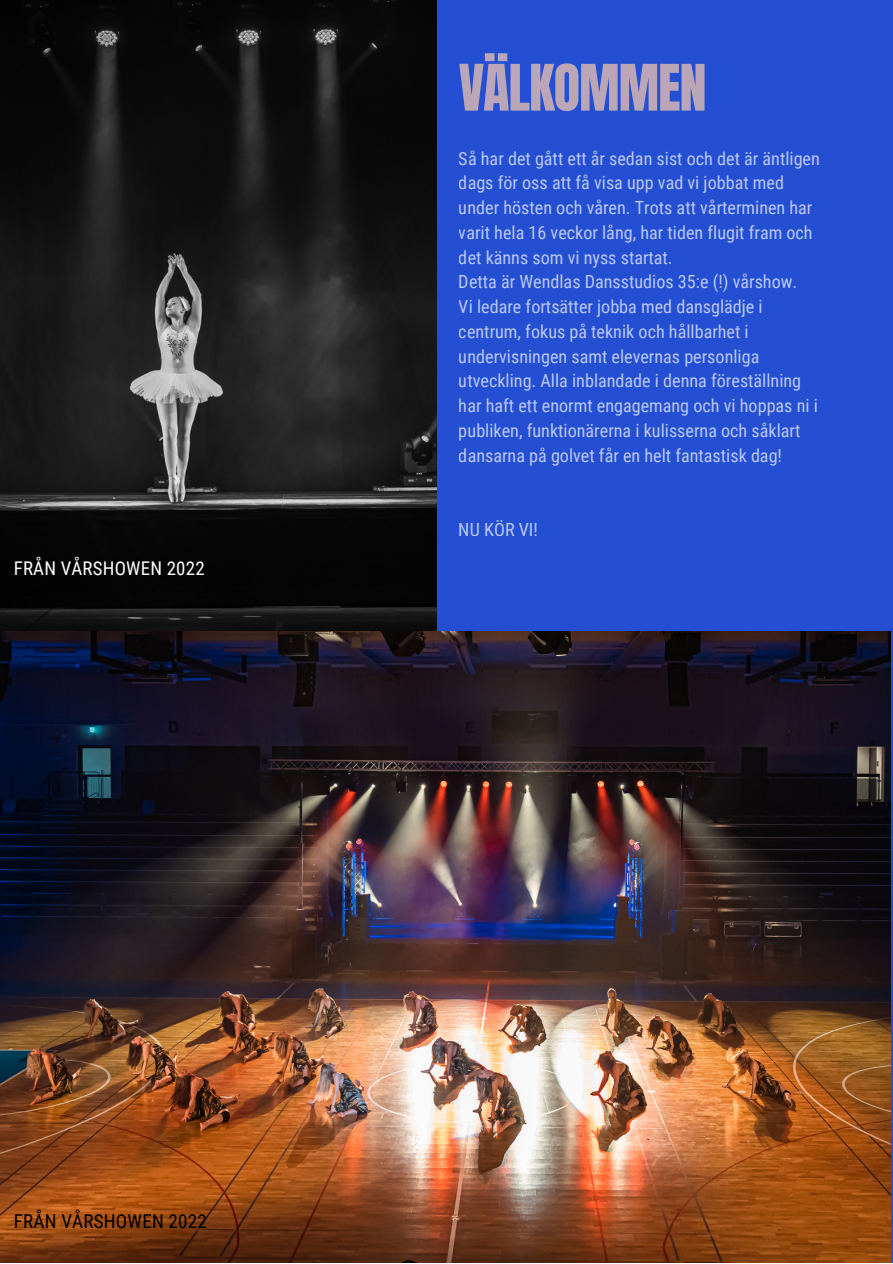
<style>
.page{position:relative;width:893px;height:1264px;background:#fff}
.page>*{position:absolute;margin:0;border:0;box-sizing:border-box;transform-origin:0 0}
.t1{font:54.45px "Anton";letter-spacing:-.02em;color:#bba6b7}
.t2{font:19.05px "Roboto Condensed";letter-spacing:.01em;color:#000}
.t3{font:18.9px "Roboto Condensed";letter-spacing:.01em;color:#fff}
.t4{font:18.15px/24.8px "Roboto Condensed";color:#fff}
</style>
<div class="page">
<div style="left:0;top:0;width:892px;height:1262px;background:#244fd3"></div>
<img style="left:0;top:631px;width:890px;height:631px">
<img style="left:0;top:0;width:436px;height:631px">
<p class="t3" style="left:14px;top:557px;width:192px">FRÅN VÅRSHOWEN 2022</p>
<p class="t1" style="left:458px;top:49px;width:249px">VÄLKOMMEN</p>
<p class="t4" style="left:458px;top:146px;width:362px">Så har det gått ett år sedan sist och det är äntligen dags för oss att få visa upp vad vi jobbat med under hösten och våren. Trots att vårterminen har varit hela 16 veckor lång, har tiden flugit fram och det känns som vi nyss startat.<br>Detta är Wendlas Dansstudios 35:e (!) vårshow.<br>Vi ledare fortsätter jobba med dansglädje i centrum, fokus på teknik och hållbarhet i undervisningen samt elevernas personliga utveckling. Alla inblandade i denna föreställning har haft ett enormt engagemang och vi hoppas ni i publiken, funktionärerna i kulisserna och såklart dansarna på golvet får en helt fantastisk dag!</p>
<p class="t4" style="left:458px;top:517px;width:81px">NU KÖR VI!</p>
<p class="t2" style="left:14px;top:1210px;width:195px">FRÅN VÅRSHOWEN 2022</p>
</div>
